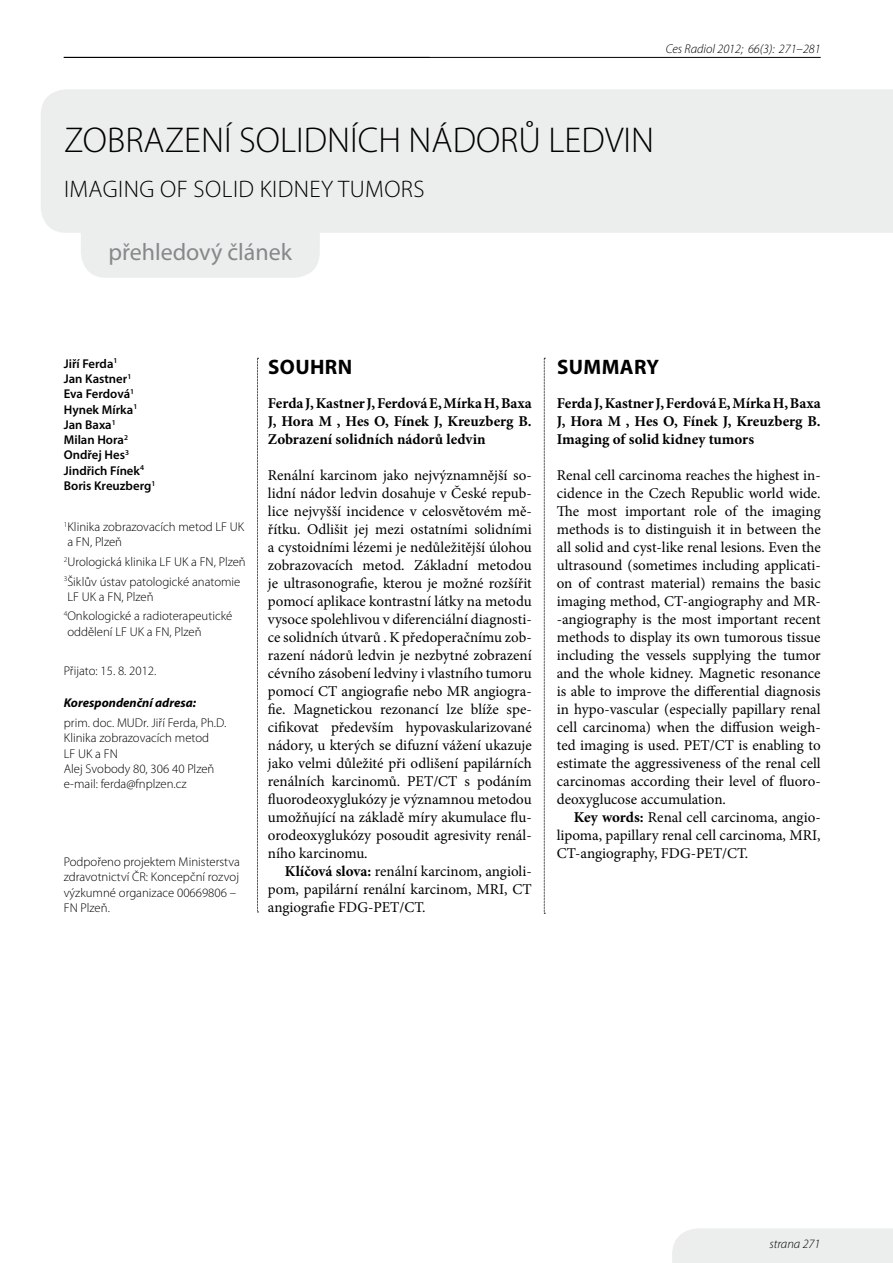
<style>
.page{position:relative;width:893px;height:1263px;background:#fff}
.page>*{position:absolute;margin:0;border:0;box-sizing:border-box;transform-origin:0 0}
.t1{font:300 36px "Myriad Pro";color:#000}
.t2{font:300 24px "Myriad Pro";letter-spacing:.02em;color:#000}
.t3{font:24px "Myriad Pro";color:#87888a}
.t4{font:700 21px "Myriad Pro";letter-spacing:.02em;color:#000}
.t5{font:15px/18px "Minion Pro";color:#000;text-align:justify}
.t6{font:700 15px/18px "Minion Pro";color:#000;text-align:justify}
.t7{font:300 12.75px/15.3px "Myriad Pro";color:#000}
.t8{font:600 12.75px/15.3px "Myriad Pro";color:#000}
.t9{font:italic 300 12.75px "Myriad Pro";color:#000}
.t10{font:italic 700 12.75px "Myriad Pro";color:#000}
.s1{font-weight:700}
</style>
<div class="page">
<hr style="left:64px;top:57px;width:757px;height:1px;background:#000">
<div style="left:672px;top:1228px;width:221px;height:35px;background:#eceded"></div>
<div style="left:81px;top:186px;width:239px;height:92px;background:#eceded;border-radius:26px"></div>
<div style="left:41px;top:89px;width:852px;height:144px;background:#eceded"></div>
<svg style="left:544px;top:358px;width:1px;height:556px"></svg>
<svg style="left:257px;top:358px;width:1px;height:555px"></svg>
<p class="t9" style="left:666px;top:42px;width:157px">Ces Radiol 2012; 66(3): 271–281</p>
<h1 class="t1" style="left:64px;top:120px;width:591px">ZOBRAZENÍ SOLIDNÍCH NÁDORŮ LEDVIN</h1>
<h2 class="t2" style="left:64px;top:175px;width:362px">IMAGING OF SOLID KIDNEY TUMORS</h2>
<h2 class="t3" style="left:108px;top:238px;width:185px">přehledový článek</h2>
<p class="t8" style="left:64px;top:355px;width:93px">Jiří Ferda<sup>1<br></sup>Jan Kastner<sup>1<br></sup>Eva Ferdová<sup>1<br></sup>Hynek Mírka<sup>1<br></sup>Jan Baxa<sup>1<br></sup>Milan Hora<sup>2<br></sup>Ondřej Hes<sup>3<br></sup>Jindřich Fínek<sup>4<br></sup>Boris Kreuzberg<sup>1</sup></p>
<p class="t7" style="left:64px;top:519px;width:182px"><sup>1</sup>Klinika zobrazovacích metod LF UK a FN, Plzeň</p>
<p class="t7" style="left:64px;top:552px;width:184px;line-height:19.5px"><sup>2</sup>Urologická klinika LF UK a FN, Plzeň<br><sup>3</sup>Šiklův ústav patologické anatomie</p>
<p class="t7" style="left:64px;top:587px;width:170px;line-height:19.5px">LF UK a FN, Plzeň<br><sup>4</sup>Onkologické a radioterapeutické</p>
<p class="t7" style="left:67px;top:624px;width:136px">oddělení LF UK a FN, Plzeň</p>
<p class="t7" style="left:64px;top:663px;width:94px">Přijato: 15. 8. 2012.</p>
<p class="t10" style="left:64px;top:695px;width:134px">Korespondenční adresa:</p>
<p class="t7" style="left:64px;top:715px;width:164px">prim. doc. MUDr. Jiří Ferda, Ph.D.<br>Klinika zobrazovacích metod<br>LF UK a FN<br>Alej Svobody 80, 306 40 Plzeň e-mail: ferda@fnplzen.cz</p>
<p class="t7" style="left:64px;top:854px;width:178px">Podpořeno projektem Ministerstva zdravotnictví ČR: Koncepční rozvoj výzkumné organizace 00669806 –<br>FN Plzeň.</p>
<h3 class="t4" style="left:268px;top:353px;width:86px">SOUHRN</h3>
<p class="t6" style="left:268px;top:394px;width:265px">Ferda J, Kastner J, Ferdová E, Mírka H, Baxa J, Hora M , Hes O, Fínek J, Kreuzberg B.<br>Zobrazení solidních nádorů ledvin</p>
<p class="t5" style="left:268px;top:466px;width:265px">Renální karcinom jako nejvýznamnější so&shy;lidní nádor ledvin dosahuje v České repub&shy;lice nejvyšší incidence v celosvětovém mě&shy;řítku. Odlišit jej mezi ostatními solidními a cystoidními lézemi je nedůležitější úlohou zobrazovacích metod. Základní metodou je ultrasonografie, kterou je možné rozšířit pomocí aplikace kontrastní látky na metodu vysoce spolehlivou v diferenciální diagnosti&shy;ce solidních útvarů . K předoperačnímu zob&shy;razení nádorů ledvin je nezbytné zobrazení cévního zásobení ledviny i vlastního tumoru pomocí CT angiografie nebo MR angiogra&shy;fie. Magnetickou rezonancí lze blíže spe&shy;cifikovat především hypovaskularizované nádory, u kterých se difuzní vážení ukazuje jako velmi důležité při odlišení papilárních renálních karcinomů. PET/CT s podáním fluorodeoxyglukózy je významnou metodou umožňující na základě míry akumulace flu&shy;orodeoxyglukózy posoudit agresivity renál&shy;ního karcinomu.</p>
<p class="t5" style="left:268px;top:862px;width:265px;text-indent:17px"><span class="s1">Klíčová slova:</span> renální karcinom, angioli&shy;pom, papilární renální karcinom, MRI, CT angiografie FDG-PET/CT.</p>
<h3 class="t4" style="left:557px;top:353px;width:104px">SUMMARY</h3>
<p class="t6" style="left:557px;top:394px;width:265px">Ferda J, Kastner J, Ferdová E, Mírka H, Baxa J, Hora M , Hes O, Fínek J, Kreuzberg B.<br>Imaging of solid kidney tumors</p>
<p class="t5" style="left:557px;top:466px;width:265px">Renal cell carcinoma reaches the highest in&shy;cidence in the Czech Republic world wide.<br>The most important role of the imaging methods is to distinguish it in between the all solid and cyst-like renal lesions. Even the ultrasound (sometimes including applicati&shy;on of contrast material) remains the basic imaging method, CT-angiography and MR--angiography is the most important recent methods to display its own tumorous tissue including the vessels supplying the tumor and the whole kidney. Magnetic resonance is able to improve the differential diagnosis in hypo-vascular (especially papillary renal cell carcinoma) when the diffusion weigh&shy;ted imaging is used. PET/CT is enabling to estimate the aggressiveness of the renal cell carcinomas according their level of fluoro&shy;deoxyglucose accumulation.</p>
<p class="t5" style="left:557px;top:808px;width:265px;text-indent:17px"><span class="s1">Key words:</span> Renal cell carcinoma, angio&shy;lipoma, papillary renal cell carcinoma, MRI, CT-angiography, FDG-PET/CT.</p>
<p class="t9" style="left:770px;top:1237px;width:52px">strana 271</p>
</div>
